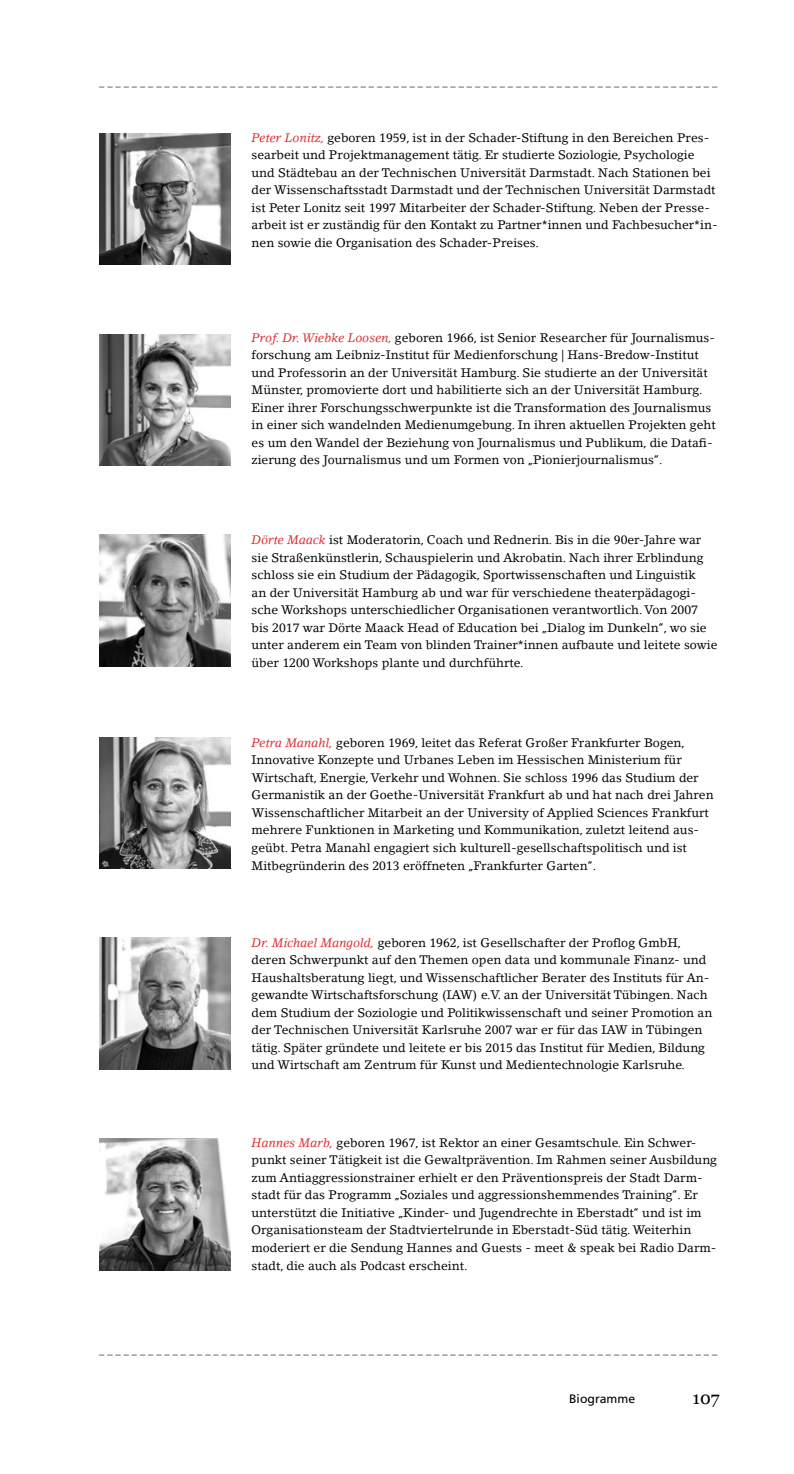
<style>
.page{position:relative;width:794px;height:1474px;background:#fff}
.page>*{position:absolute;margin:0;border:0;box-sizing:border-box;transform-origin:0 0}
.t1{font:17.5px "Georgia";color:#000}
.t2{font:12.25px/17.5px "Lino Letter Std";color:#000}
.t3{font:12.25px "Frutiger";color:#000}
.t4{font:10.5px "Frutiger";color:#000}
.s1{font-style:italic;color:#dc2f34}
</style>
<div class="page">
<img style="left:99px;top:133px;width:132px;height:132px">
<img style="left:99px;top:334px;width:132px;height:131px">
<img style="left:99px;top:535px;width:132px;height:131px">
<img style="left:99px;top:737px;width:132px;height:131px">
<img style="left:99px;top:937px;width:132px;height:132px">
<img style="left:99px;top:1138px;width:132px;height:132px">
<p class="t4" style="left:99px;top:76px;width:619px">_ _ _ _ _ _ _ _ _ _ _ _ _ _ _ _ _ _ _ _ _ _ _ _ _ _ _ _ _ _ _ _ _ _ _ _ _ _ _ _ _ _ _ _ _ _ _ _ _ _ _ _ _ _ _ _ _ _ _ _ _ _ _ _ _ _ _ _ _ _ _ _ _ _ _ _</p>
<p class="t2" style="left:252px;top:129px;width:467px"><span class="s1">Peter Lonitz,</span> geboren 1959, ist in der Schader-Stiftung in den Bereichen Pres&shy;searbeit und Projektmanagement tätig. Er studierte Soziologie, Psychologie und Städtebau an der Technischen Universität Darmstadt. Nach Stationen bei der Wissenschaftsstadt Darmstadt und der Technischen Universität Darmstadt ist Peter Lonitz seit 1997 Mitarbeiter der Schader-Stiftung. Neben der Presse&shy;arbeit ist er zuständig für den Kontakt zu Partner*innen und Fachbesucher*in&shy;nen sowie die Organisation des Schader-Preises.</p>
<p class="t2" style="left:252px;top:329px;width:466px"><span class="s1">Prof. Dr. Wiebke Loosen,</span> geboren 1966, ist Senior Researcher für Journalismus&shy;forschung am Leibniz-Institut für Medienforschung | Hans-Bredow-Institut und Professorin an der Universität Hamburg. Sie studierte an der Universität Münster, promovierte dort und habilitierte sich an der Universität Hamburg.<br>Einer ihrer Forschungsschwerpunkte ist die Transformation des Journalismus in einer sich wandelnden Medienumgebung. In ihren aktuellen Projekten geht es um den Wandel der Beziehung von Journalismus und Publikum, die Datafi&shy;zierung des Journalismus und um Formen von „Pionierjournalismus“.</p>
<p class="t2" style="left:252px;top:531px;width:467px"><span class="s1">Dörte Maack</span> ist Moderatorin, Coach und Rednerin. Bis in die 90er-Jahre war sie Straßenkünstlerin, Schauspielerin und Akrobatin. Nach ihrer Erblindung schloss sie ein Studium der Pädagogik, Sportwissenschaften und Linguistik<br>an der Universität Hamburg ab und war für verschiedene theaterpädagogi&shy;sche Workshops unterschiedlicher Organisationen verantwortlich. Von 2007 bis 2017 war Dörte Maack Head of Education bei „Dialog im Dunkeln“, wo sie unter anderem ein Team von blinden Trainer*innen aufbaute und leitete sowie über 1200 Workshops plante und durchführte.</p>
<p class="t2" style="left:252px;top:733px;width:463px"><span class="s1">Petra Manahl,</span> geboren 1969, leitet das Referat Großer Frankfurter Bogen, Innovative Konzepte und Urbanes Leben im Hessischen Ministerium für Wirtschaft, Energie, Verkehr und Wohnen. Sie schloss 1996 das Studium der Germanistik an der Goethe-Universität Frankfurt ab und hat nach drei Jahren Wissenschaftlicher Mitarbeit an der University of Applied Sciences Frankfurt mehrere Funktionen in Marketing und Kommunikation, zuletzt leitend aus&shy;geübt. Petra Manahl engagiert sich kulturell-gesellschaftspolitisch und ist Mitbegründerin des 2013 eröffneten „Frankfurter Garten“.</p>
<p class="t2" style="left:252px;top:933px;width:462px"><span class="s1">Dr. Michael Mangold,</span> geboren 1962, ist Gesellschafter der Proflog GmbH, deren Schwerpunkt auf den Themen open data und kommunale Finanz- und Haushaltsberatung liegt, und Wissenschaftlicher Berater des Instituts für An&shy;gewandte Wirtschaftsforschung (IAW) e.V. an der Universität Tübingen. Nach dem Studium der Soziologie und Politikwissenschaft und seiner Promotion an der Technischen Universität Karlsruhe 2007 war er für das IAW in Tübingen tätig. Später gründete und leitete er bis 2015 das Institut für Medien, Bildung und Wirtschaft am Zentrum für Kunst und Medientechnologie Karlsruhe.</p>
<p class="t2" style="left:252px;top:1133px;width:467px"><span class="s1">Hannes Marb,</span> geboren 1967, ist Rektor an einer Gesamtschule. Ein Schwer&shy;punkt seiner Tätigkeit ist die Gewaltprävention. Im Rahmen seiner Ausbildung zum Antiaggressionstrainer erhielt er den Präventionspreis der Stadt Darm&shy;stadt für das Programm „Soziales und aggressionshemmendes Training“. Er unterstützt die Initiative „Kinder- und Jugendrechte in Eberstadt“ und ist im Organisationsteam der Stadtviertelrunde in Eberstadt-Süd tätig. Weiterhin moderiert er die Sendung Hannes and Guests - meet &amp; speak bei Radio Darm&shy;stadt, die auch als Podcast erscheint.</p>
<p class="t4" style="left:99px;top:1343px;width:619px">_ _ _ _ _ _ _ _ _ _ _ _ _ _ _ _ _ _ _ _ _ _ _ _ _ _ _ _ _ _ _ _ _ _ _ _ _ _ _ _ _ _ _ _ _ _ _ _ _ _ _ _ _ _ _ _ _ _ _ _ _ _ _ _ _ _ _ _ _ _ _ _ _ _ _ _</p>
<p class="t3" style="left:569px;top:1391px;width:68px">Biogramme</p>
<h1 class="t1" style="left:692px;top:1386px;width:29px">107</h1>
</div>
